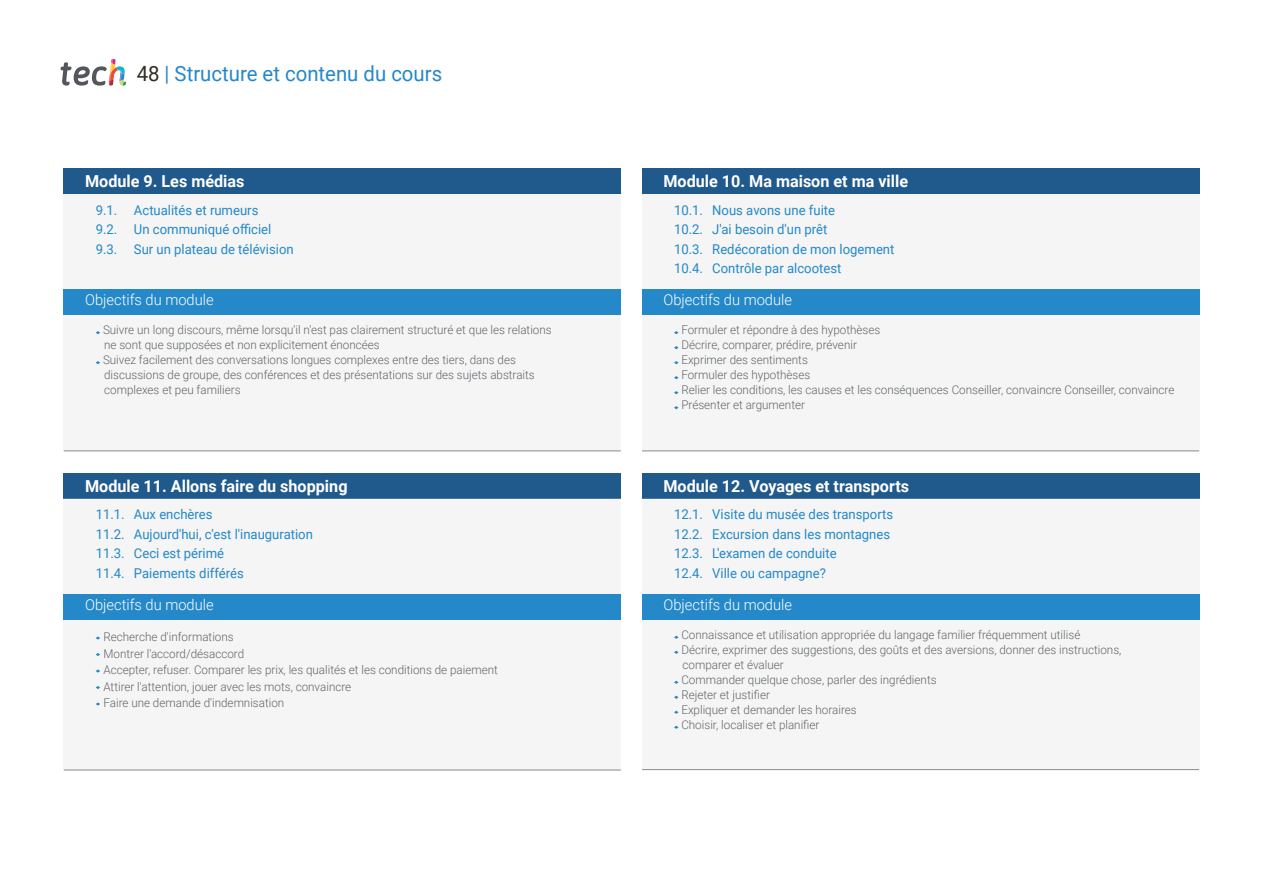
<style>
.page{position:relative;width:1263px;height:893px;background:#fff}
.page>*{position:absolute;margin:0;border:0;box-sizing:border-box;transform-origin:0 0}
.t1{font:21px "Roboto";color:#2488c9}
.t2{font:700 16.5px "Roboto";color:#fff}
.t3{font:300 15px "Roboto";color:#fff}
.t4{font:13.5px/19.5px "Roboto";color:#2488c9}
.t5{font:300 12px/15px "Roboto";color:#61646a}
.s1{color:#312e20}
</style>
<div class="page">
<svg style="left:61px;top:59px;width:65px;height:27px"></svg>
<div style="left:64px;top:168px;width:557px;height:26px;background:#20598b"></div>
<div style="left:64px;top:473px;width:557px;height:26px;background:#20598b"></div>
<div style="left:642px;top:168px;width:557px;height:26px;background:#20598b"></div>
<div style="left:64px;top:194px;width:557px;height:257px;background:#f4f5f4"></div>
<div style="left:64px;top:499px;width:557px;height:271px;background:#f4f5f4"></div>
<div style="left:642px;top:194px;width:557px;height:257px;background:#f4f5f4"></div>
<div style="left:64px;top:289px;width:557px;height:26px;background:#2488c9"></div>
<div style="left:64px;top:594px;width:557px;height:25px;background:#2488c9"></div>
<div style="left:642px;top:289px;width:557px;height:26px;background:#2488c9"></div>
<svg style="left:96px;top:636px;width:4px;height:4px"></svg>
<svg style="left:96px;top:653px;width:4px;height:3px"></svg>
<svg style="left:96px;top:669px;width:4px;height:4px"></svg>
<svg style="left:96px;top:686px;width:4px;height:3px"></svg>
<svg style="left:96px;top:702px;width:4px;height:4px"></svg>
<hr style="left:64px;top:451px;width:557px;height:1px;background:#878a8e">
<hr style="left:64px;top:770px;width:557px;height:1px;background:#878a8e">
<hr style="left:642px;top:451px;width:557px;height:1px;background:#878a8e">
<div style="left:642px;top:473px;width:557px;height:26px;background:#20598b"></div>
<div style="left:642px;top:499px;width:557px;height:270px;background:#f4f5f4"></div>
<div style="left:642px;top:594px;width:557px;height:25px;background:#2488c9"></div>
<hr style="left:642px;top:769px;width:557px;height:1px;background:#878a8e">
<h1 class="t1" style="left:137px;top:59px;width:307px"><span class="s1">48</span> | Structure et contenu du cours</h1>
<h2 class="t2" style="left:85px;top:170px;width:161px">Module 9. Les médias</h2>
<h2 class="t2" style="left:663px;top:170px;width:246px">Module 10. Ma maison et ma ville</h2>
<p class="t4" style="left:96px;top:200px;width:200px">9.1. Actualités et rumeurs<br>9.2. Un communiqué officiel<br>9.3. Sur un plateau de télévision</p>
<p class="t4" style="left:674px;top:200px;width:222px">10.1. Nous avons une fuite<br>10.2. J'ai besoin d'un prêt<br>10.3. Redécoration de mon logement<br>10.4. Contrôle par alcootest</p>
<p class="t3" style="left:85px;top:289px;width:130px">Objectifs du module</p>
<p class="t3" style="left:663px;top:289px;width:130px">Objectifs du module</p>
<p class="t5" style="left:103px;top:322px;width:450px">Suivre un long discours, même lorsqu'il n'est pas clairement structuré et que les relations ne sont que supposées et non explicitement énoncées<br>Suivez facilement des conversations longues complexes entre des tiers, dans des discussions de groupe, des conférences et des présentations sur des sujets abstraits complexes et peu familiers</p>
<p class="t5" style="left:681px;top:322px;width:495px">Formuler et répondre à des hypothèses<br>Décrire, comparer, prédire, prévenir<br>Exprimer des sentiments<br>Formuler des hypothèses<br>Relier les conditions, les causes et les conséquences Conseiller, convaincre Conseiller, convaincre Présenter et argumenter</p>
<h2 class="t2" style="left:85px;top:474px;width:264px">Module 11. Allons faire du shopping</h2>
<h2 class="t2" style="left:663px;top:474px;width:247px">Module 12. Voyages et transports</h2>
<p class="t4" style="left:96px;top:504px;width:219px">11.1. Aux enchères<br>11.2. Aujourd'hui, c'est l'inauguration<br>11.3. Ceci est périmé<br>11.4. Paiements différés</p>
<p class="t4" style="left:674px;top:504px;width:221px">12.1. Visite du musée des transports<br>12.2. Excursion dans les montagnes<br>12.3. L'examen de conduite<br>12.4. Ville ou campagne?</p>
<p class="t3" style="left:85px;top:594px;width:130px">Objectifs du module</p>
<p class="t3" style="left:663px;top:594px;width:130px">Objectifs du module</p>
<p class="t5" style="left:103px;top:628px;width:396px;line-height:16.5px">Recherche d'informations<br>Montrer l'accord/désaccord<br>Accepter, refuser. Comparer les prix, les qualités et les conditions de paiement Attirer l'attention, jouer avec les mots, convaincre<br>Faire une demande d'indemnisation</p>
<p class="t5" style="left:681px;top:627px;width:442px">Connaissance et utilisation appropriée du langage familier fréquemment utilisé Décrire, exprimer des suggestions, des goûts et des aversions, donner des instructions, comparer et évaluer<br>Commander quelque chose, parler des ingrédients<br>Rejeter et justifier<br>Expliquer et demander les horaires<br>Choisir, localiser et planifier</p>
</div>
